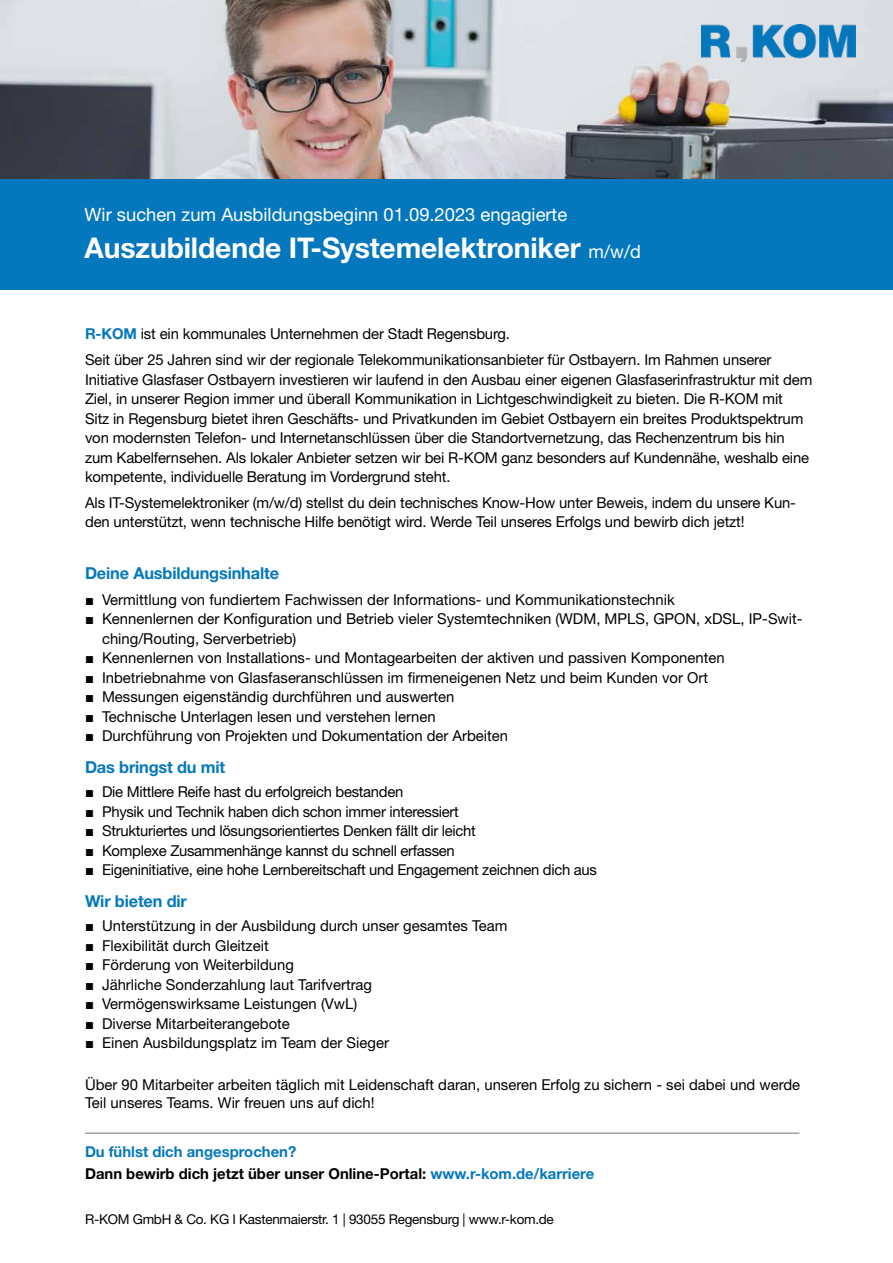
<style>
.page{position:relative;width:893px;height:1263px;background:#fff}
.page>*{position:absolute;margin:0;border:0;box-sizing:border-box;transform-origin:0 0}
.t1{font:700 28.5px "Helvetica Neue LT Std";letter-spacing:-.005em;color:#fff}
.t2{font:18.3px "Helvetica Neue LT Std";color:#fff}
.t3{font:700 16.5px "Helvetica Neue LT Std";letter-spacing:-.01em;color:#0578bd}
.t4{font:15px/19.5px "Helvetica Neue LT Std";letter-spacing:-.01em;color:#000}
.t5{font:700 15px/22.2px "Helvetica Neue LT Std";color:#0578bd}
.t6{font:13.5px "Helvetica Neue LT Std";letter-spacing:-.02em;color:#000}
.s1{font-weight:400;font-size:18.3px}
.s2{font-weight:700;color:#0578bd}
.s3{font-family:"Arial";font-weight:700}
.s4{color:#000}
</style>
<div class="page">
<div style="left:0;top:179px;width:893px;height:111px;background:#0578bd"></div>
<img style="left:0;top:0;width:893px;height:179px">
<hr style="left:85px;top:1132px;width:714px;height:2px;background:#000">
<img style="left:702px;top:24px;width:153px;height:38px">
<p class="t2" style="left:85px;top:203px;width:484px">Wir suchen zum Ausbildungsbeginn 01.09.2023 engagierte</p>
<h1 class="t1" style="left:85px;top:230px;width:558px">Auszubildende IT-Systemelektroniker <span class="s1">m/w/d</span></h1>
<p class="t4" style="left:85px;top:321px;width:688px;line-height:25.8px"><span class="s2">R-KOM</span> ist ein kommunales Unternehmen der Stadt Regensburg.<br>Seit über 25 Jahren sind wir der regionale Telekommunikationsanbieter für Ostbayern. Im Rahmen unserer</p>
<p class="t4" style="left:85px;top:369px;width:729px">Initiative Glasfaser Ostbayern investieren wir laufend in den Ausbau einer eigenen Glasfaserinfrastruktur mit dem Ziel, in unserer Region immer und überall Kommunikation in Lichtgeschwindigkeit zu bieten. Die R-KOM mit<br>Sitz in Regensburg bietet ihren Geschäfts- und Privatkunden im Gebiet Ostbayern ein breites Produktspektrum von modernsten Telefon- und Internetanschlüssen über die Standortvernetzung, das Rechenzentrum bis hin zum Kabelfernsehen. Als lokaler Anbieter setzen wir bei R-KOM ganz besonders auf Kundennähe, weshalb eine kompetente, individuelle Beratung im Vordergrund steht.</p>
<p class="t4" style="left:85px;top:493px;width:712px">Als IT-Systemelektroniker (m/w/d) stellst du dein technisches Know-How unter Beweis, indem du unsere Kun&shy;den unterstützt, wenn technische Hilfe benötigt wird. Werde Teil unseres Erfolgs und bewirb dich jetzt!</p>
<p class="t3" style="left:85px;top:563px;width:196px">Deine Ausbildungsinhalte</p>
<p class="t4" style="left:85px;top:589px;width:591px"><span class="s3">■</span> Vermittlung von fundiertem Fachwissen der Informations- und Kommunikationstechnik</p>
<p class="t4" style="left:102px;top:609px;width:702px;text-indent:-17px"><span class="s3">■</span> Kennenlernen der Konfiguration und Betrieb vieler Systemtechniken (WDM, MPLS, GPON, xDSL, IP-Swit&shy;ching/Routing, Serverbetrieb)</p>
<p class="t4" style="left:85px;top:648px;width:641px"><span class="s3">■</span> Kennenlernen von Installations- und Montagearbeiten der aktiven und passiven Komponenten</p>
<p class="t4" style="left:85px;top:667px;width:624px"><span class="s3">■</span> Inbetriebnahme von Glasfaseranschlüssen im firmeneigenen Netz und beim Kunden vor Ort</p>
<p class="t4" style="left:85px;top:687px;width:371px"><span class="s3">■</span> Messungen eigenständig durchführen und auswerten</p>
<p class="t4" style="left:85px;top:706px;width:352px"><span class="s3">■</span> Technische Unterlagen lesen und verstehen lernen</p>
<p class="t4" style="left:85px;top:726px;width:425px"><span class="s3">■</span> Durchführung von Projekten und Dokumentation der Arbeiten</p>
<p class="t3" style="left:85px;top:757px;width:142px">Das bringst du mit</p>
<p class="t4" style="left:85px;top:782px;width:320px"><span class="s3">■</span> Die Mittlere Reife hast du erfolgreich bestanden</p>
<p class="t4" style="left:85px;top:801px;width:375px"><span class="s3">■</span> Physik und Technik haben dich schon immer interessiert</p>
<p class="t4" style="left:85px;top:821px;width:392px"><span class="s3">■</span> Strukturiertes und lösungsorientiertes Denken fällt dir leicht</p>
<p class="t4" style="left:85px;top:840px;width:371px"><span class="s3">■</span> Komplexe Zusammenhänge kannst du schnell erfassen</p>
<p class="t4" style="left:85px;top:860px;width:513px"><span class="s3">■</span> Eigeninitiative, eine hohe Lernbereitschaft und Engagement zeichnen dich aus</p>
<p class="t3" style="left:85px;top:891px;width:103px">Wir bieten dir</p>
<p class="t4" style="left:85px;top:916px;width:424px"><span class="s3">■</span> Unterstützung in der Ausbildung durch unser gesamtes Team</p>
<p class="t4" style="left:85px;top:935px;width:185px"><span class="s3">■</span> Flexibilität durch Gleitzeit</p>
<p class="t4" style="left:85px;top:955px;width:210px"><span class="s3">■</span> Förderung von Weiterbildung</p>
<p class="t4" style="left:85px;top:974px;width:289px"><span class="s3">■</span> Jährliche Sonderzahlung laut Tarifvertrag</p>
<p class="t4" style="left:85px;top:994px;width:274px"><span class="s3">■</span> Vermögenswirksame Leistungen (VwL)</p>
<p class="t4" style="left:85px;top:1013px;width:206px"><span class="s3">■</span> Diverse Mitarbeiterangebote</p>
<p class="t4" style="left:85px;top:1033px;width:305px"><span class="s3">■</span> Einen Ausbildungsplatz im Team der Sieger</p>
<p class="t4" style="left:85px;top:1076px;width:717px;line-height:18px">Über 90 Mitarbeiter arbeiten täglich mit Leidenschaft daran, unseren Erfolg zu sichern - sei dabei und werde<br>Teil unseres Teams. Wir freuen uns auf dich!</p>
<p class="t5" style="left:85px;top:1140px;width:511px">Du fühlst dich angesprochen?<br><span class="s4">Dann bewirb dich jetzt über unser Online-Portal:</span> www.r-kom.de/karriere</p>
<p class="t6" style="left:85px;top:1211px;width:470px">R-KOM GmbH &amp; Co. KG I Kastenmaierstr. 1 | 93055 Regensburg | www.r-kom.de</p>
</div>
